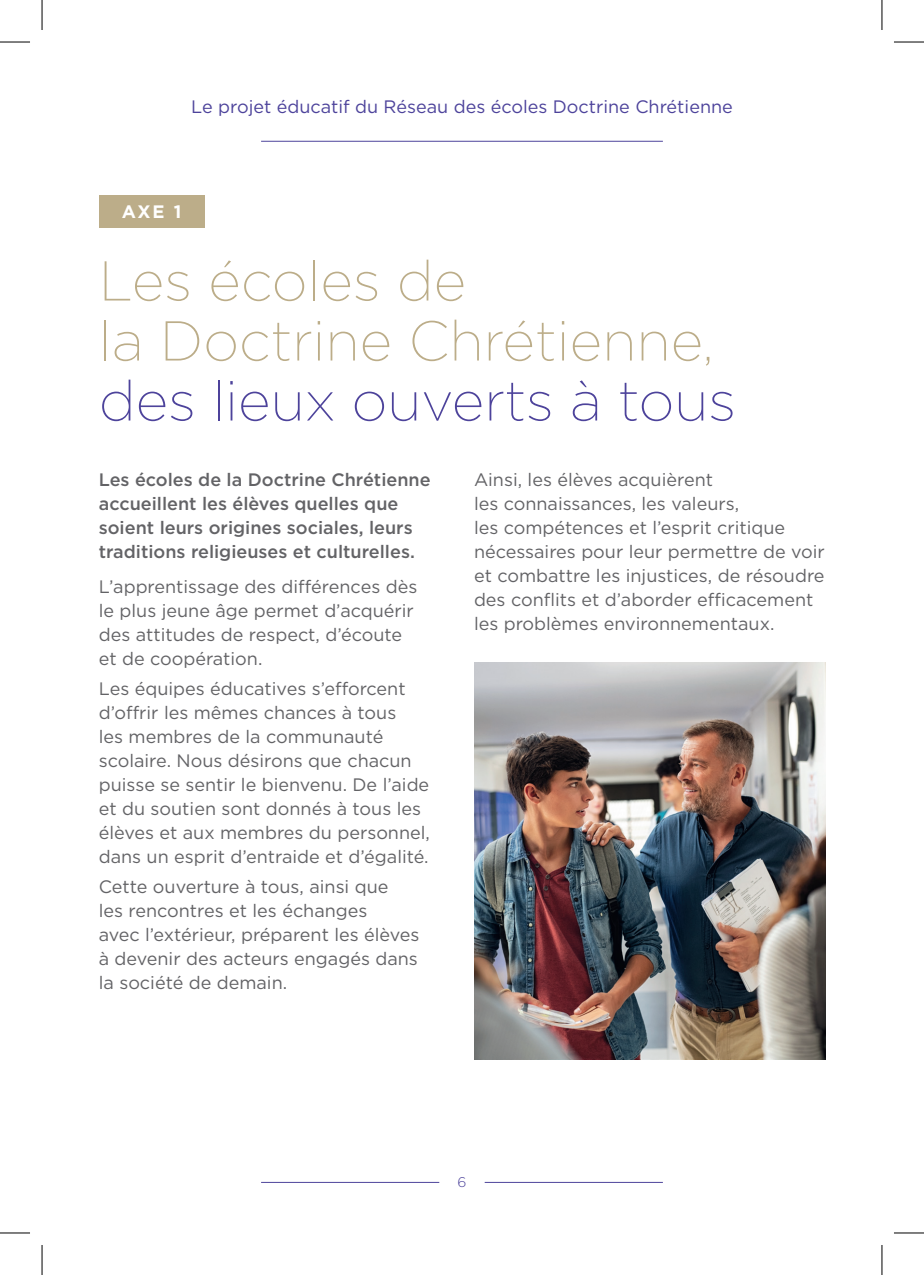
<style>
.page{position:relative;width:924px;height:1275px;background:#fff}
.page>*{position:absolute;margin:0;border:0;box-sizing:border-box;transform-origin:0 0}
.t1{font:200 56px/60px "Gotham";color:#bcad89}
.t2{font:200 56px "Gotham";color:#4d439b}
.t3{font:18px/24px "Gotham";color:#636366}
.t4{font:500 18px/24px "Gotham";color:#636366}
.t5{font:18px "Gotham";color:#4d439b}
.t6{font:700 18px "Gotham";color:#fff}
.t7{font:300 14px "Gotham";color:#4d439b}
</style>
<div class="page">
<hr style="left:261px;top:141px;width:401px;height:1px;background:#4d439b">
<hr style="left:261px;top:1182px;width:178px;height:1px;background:#4d439b">
<hr style="left:484px;top:1182px;width:178px;height:1px;background:#4d439b">
<div style="left:99px;top:195px;width:105px;height:32px;background:#bcad89"></div>
<img style="left:474px;top:662px;width:350px;height:397px">
<hr style="left:0;top:42px;width:30px;height:1px;background:#000">
<hr style="left:893px;top:42px;width:30px;height:1px;background:#000">
<hr style="left:0;top:1232px;width:30px;height:1px;background:#000">
<hr style="left:893px;top:1232px;width:30px;height:1px;background:#000">
<hr style="left:42px;top:0;width:1px;height:30px;background:#000">
<hr style="left:42px;top:1245px;width:1px;height:30px;background:#000">
<hr style="left:881px;top:0;width:1px;height:30px;background:#000">
<hr style="left:881px;top:1245px;width:1px;height:30px;background:#000">
<p class="t5" style="left:191px;top:95px;width:543px">Le projet éducatif du Réseau des écoles Doctrine Chrétienne</p>
<p class="t6" style="left:122px;top:200px;width:61px">AXE 1</p>
<h1 class="t1" style="left:99px;top:249px;width:615px">Les écoles de<br>la Doctrine Chrétienne,</h1>
<h1 class="t2" style="left:99px;top:366px;width:638px">des lieux ouverts à tous</h1>
<p class="t4" style="left:99px;top:467px;width:333px">Les écoles de la Doctrine Chrétienne accueillent les élèves quelles que soient leurs origines sociales, leurs traditions religieuses et culturelles.</p>
<p class="t3" style="left:99px;top:574px;width:320px">L’apprentissage des différences dès le plus jeune âge permet d’acquérir des attitudes de respect, d’écoute et de coopération.</p>
<p class="t3" style="left:99px;top:676px;width:332px">Les équipes éducatives s’efforcent d’offrir les mêmes chances à tous<br>les membres de la communauté scolaire. Nous désirons que chacun puisse se sentir le bienvenu. De l’aide et du soutien sont donnés à tous les élèves et aux membres du personnel, dans un esprit d’entraide et d’égalité.</p>
<p class="t3" style="left:99px;top:874px;width:322px">Cette ouverture à tous, ainsi que<br>les rencontres et les échanges<br>avec l’extérieur, préparent les élèves à devenir des acteurs engagés dans la société de demain.</p>
<p class="t3" style="left:474px;top:467px;width:352px">Ainsi, les élèves acquièrent<br>les connaissances, les valeurs,<br>les compétences et l’esprit critique nécessaires pour leur permettre de voir et combattre les injustices, de résoudre des conflits et d’aborder efficacement les problèmes environnementaux.</p>
<p class="t7" style="left:457px;top:1173px;width:10px">6</p>
</div>
